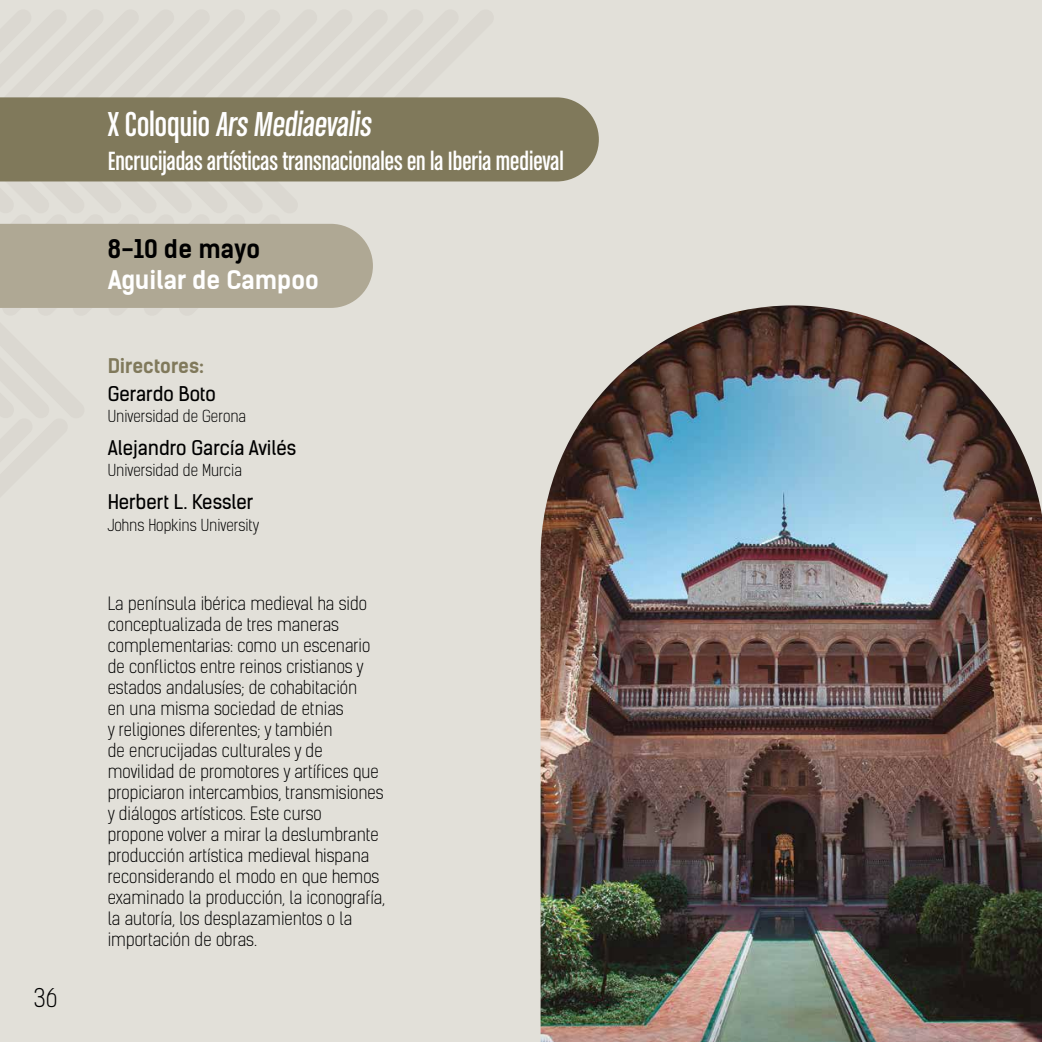
<style>
.page{position:relative;width:1042px;height:1042px;background:#e2e0d9}
.page>*{position:absolute;margin:0;border:0;box-sizing:border-box;transform-origin:0 0}
.t1{font:36.75px "Chalet Comprime Cologne Sixty";color:#fff}
.t2{font:28px "Chalet Comprime Cologne Sixty";color:#fff}
.t3{font:700 24.5px "Kelson Sans";color:#fff}
.t4{font:700 24.5px "Kelson Sans";color:#000}
.t5{font:300 24.5px "Kelson Sans";color:#000}
.t6{font:19.25px "Kelson Sans";color:#000}
.t7{font:700 19.25px "Kelson Sans";color:#80795b}
.t8{font:300 17.5px/21px "Kelson Sans";color:#000}
.t9{font:300 15.75px "Kelson Sans";color:#000}
</style>
<div class="page">
<svg style="left:495px;top:97px;width:104px;height:84px;background:#888165"></svg>
<svg style="left:0;top:97px;width:495px;height:211px"></svg>
<img style="left:540px;top:305px;width:502px;height:737px">
<h3 class="t5" style="left:34px;top:983px;width:25px">36</h3>
<h1 class="t1" style="left:108px;top:104px;width:269px">X Coloquio Ars Mediaevalis</h1>
<h2 class="t2" style="left:108px;top:145px;width:458px">Encrucijadas artísticas transnacionales en la Iberia medieval</h2>
<h3 class="t4" style="left:108px;top:234px;width:154px">8-10 de mayo</h3>
<h3 class="t3" style="left:108px;top:265px;width:213px">Aguilar de Campoo</h3>
<p class="t7" style="left:108px;top:353px;width:98px">Directores:</p>
<p class="t6" style="left:108px;top:381px;width:110px">Gerardo Boto</p>
<p class="t9" style="left:108px;top:407px;width:140px">Universidad de Gerona</p>
<p class="t6" style="left:108px;top:436px;width:190px">Alejandro García Avilés</p>
<p class="t9" style="left:108px;top:461px;width:136px">Universidad de Murcia</p>
<p class="t6" style="left:108px;top:490px;width:147px">Herbert L. Kessler</p>
<p class="t9" style="left:108px;top:515px;width:153px">Johns Hopkins University</p>
<p class="t8" style="left:108px;top:593px;width:279px">La península ibérica medieval ha sido conceptualizada de tres maneras complementarias: como un escenario de conflictos entre reinos cristianos y estados andalusíes; de cohabitación<br>en una misma sociedad de etnias<br>y religiones diferentes; y también<br>de encrucijadas culturales y de movilidad de promotores y artífices que propiciaron intercambios, transmisiones y diálogos artísticos. Este curso<br>propone volver a mirar la deslumbrante producción artística medieval hispana reconsiderando el modo en que hemos examinado la producción, la iconografía, la autoría, los desplazamientos o la importación de obras.</p>
</div>
